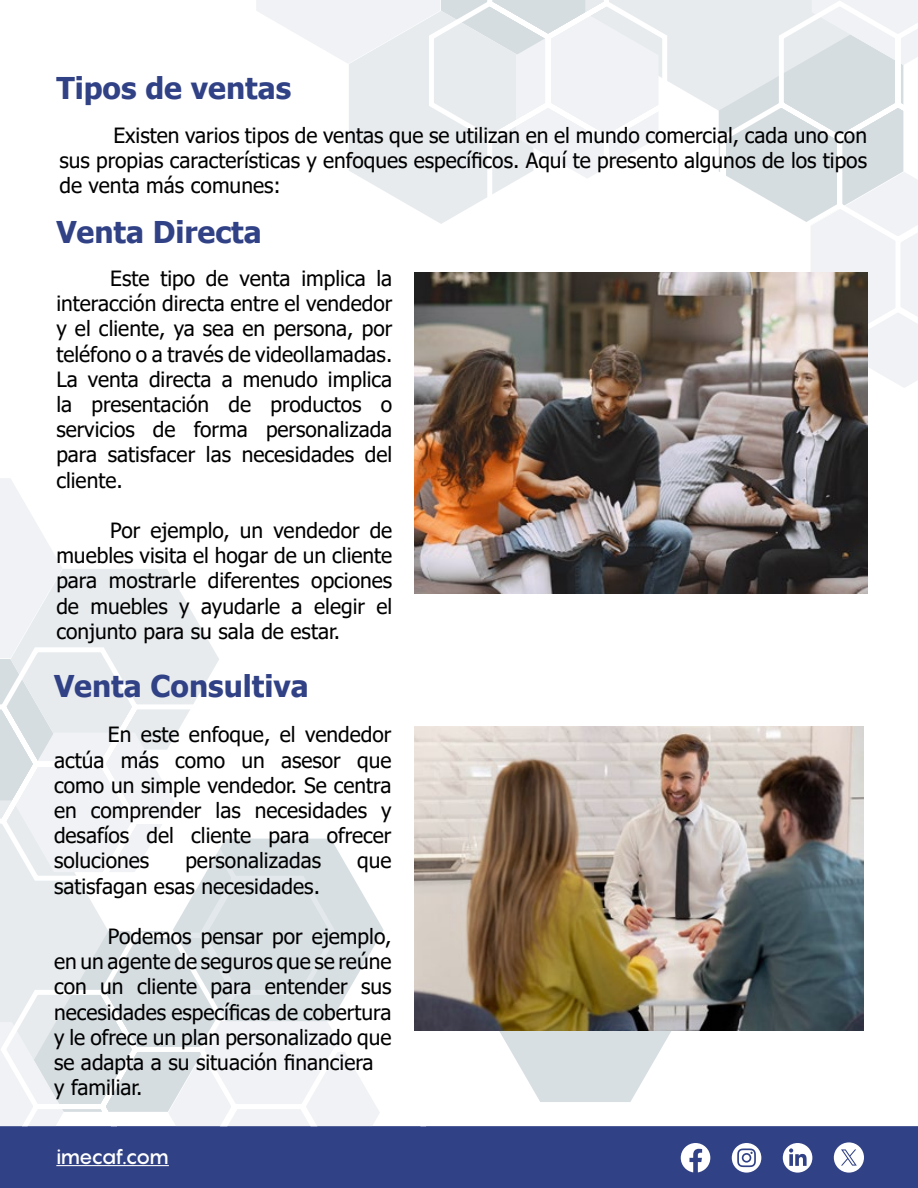
<style>
.page{position:relative;width:918px;height:1188px;background:#fff}
.page>*{position:absolute;margin:0;border:0;box-sizing:border-box;transform-origin:0 0}
.t1{font:700 30px "Tahoma";color:#314185}
.t2{font:21px/25.2px "Tahoma";color:#000;text-align:justify}
.t3{font:500 21px "Pangram";letter-spacing:-.075em;color:#fff}
</style>
<div class="page">
<svg style="left:256px;top:0;width:169px;height:214px"></svg>
<svg style="left:425px;top:0;width:493px;height:450px"></svg>
<div style="left:0;top:1126px;width:918px;height:62px;background:#314185;border:2px solid #314185"></div>
<hr style="left:56px;top:1165px;width:113px;height:1px;background:#fff">
<svg style="left:681px;top:1143px;width:29px;height:29px"></svg>
<svg style="left:732px;top:1143px;width:29px;height:30px"></svg>
<svg style="left:783px;top:1143px;width:29px;height:30px"></svg>
<svg style="left:834px;top:1142px;width:30px;height:31px"></svg>
<svg style="left:495px;top:1030px;width:180px;height:72px"></svg>
<svg style="left:0;top:478px;width:210px;height:165px"></svg>
<svg style="left:0;top:643px;width:441px;height:483px"></svg>
<img style="left:414px;top:272px;width:453px;height:322px">
<img style="left:414px;top:726px;width:450px;height:304px">
<h1 class="t1" style="left:56px;top:68px;width:236px">Tipos de ventas</h1>
<p class="t2" style="left:59px;top:124px;width:809px;text-indent:54px">Existen varios tipos de ventas que se utilizan en el mundo comercial, cada uno con sus propias características y enfoques específicos. Aquí te presento algunos de los tipos de venta más comunes:</p>
<h1 class="t1" style="left:56px;top:211px;width:207px">Venta Directa</h1>
<p class="t2" style="left:56px;top:267px;width:338px;text-indent:54px">Este tipo de venta implica la interacción directa entre el vendedor y el cliente, ya sea en persona, por teléfono o a través de videollamadas.<br>La venta directa a menudo implica la presentación de productos o servicios de forma personalizada para satisfacer las necesidades del cliente.</p>
<p class="t2" style="left:56px;top:519px;width:338px;text-indent:54px">Por ejemplo, un vendedor de muebles visita el hogar de un cliente para mostrarle diferentes opciones de muebles y ayudarle a elegir el conjunto para su sala de estar.</p>
<h1 class="t1" style="left:54px;top:666px;width:256px">Venta Consultiva</h1>
<p class="t2" style="left:54px;top:723px;width:339px;text-indent:54px">En este enfoque, el vendedor actúa más como un asesor que como un simple vendedor. Se centra en comprender las necesidades y desafíos del cliente para ofrecer soluciones</p>
<p class="t2" style="left:185px;top:849px;width:137px">personalizadas</p>
<p class="t2" style="left:357px;top:849px;width:36px">que</p>
<p class="t2" style="left:54px;top:875px;width:268px">satisfagan esas necesidades.</p>
<p class="t2" style="left:54px;top:925px;width:339px;text-align:left;text-indent:54px">Podemos pensar por ejemplo, en un agente de seguros que se reúne con un cliente para entender sus necesidades específicas de cobertura y le ofrece un plan personalizado que se adapta a su situación financiera<br>y familiar.</p>
<p class="t3" style="left:56px;top:1142px;width:114px">imecaf.com</p>
</div>
